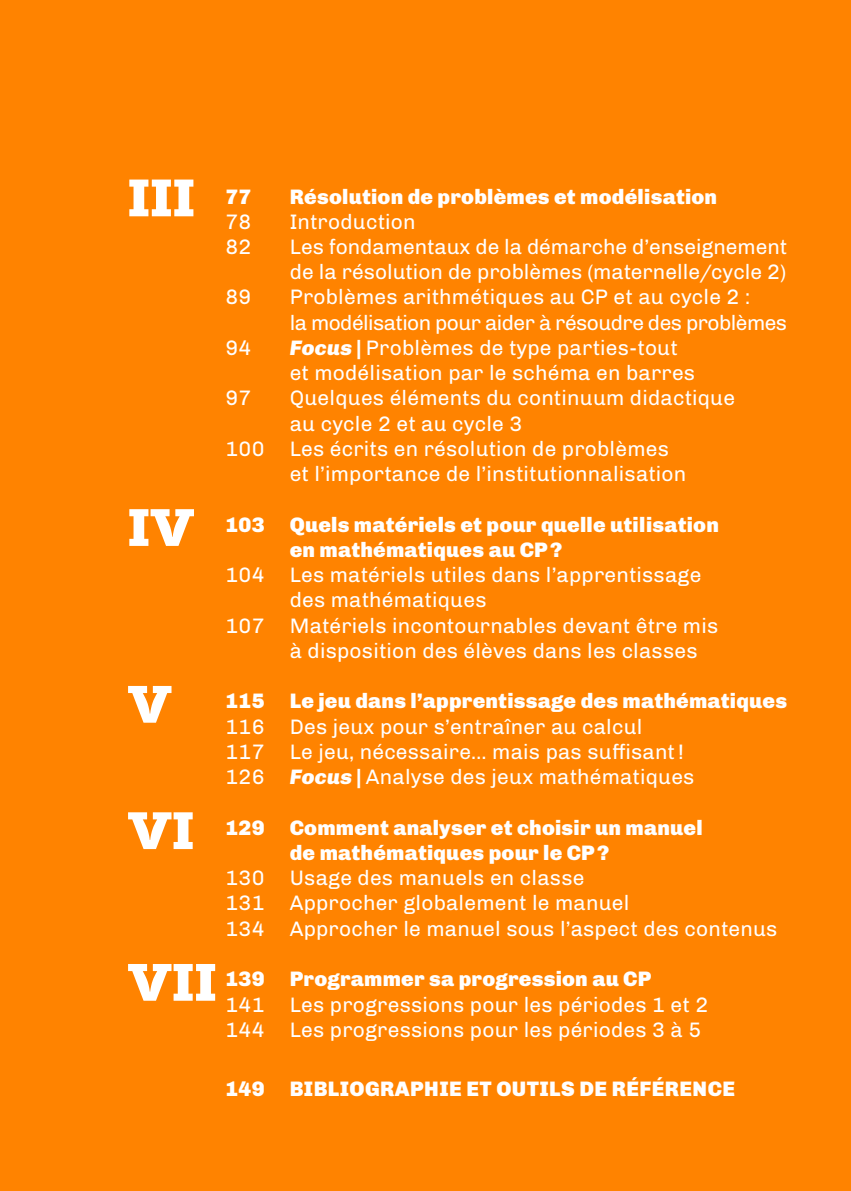
<style>
.page{position:relative;width:851px;height:1191px;background:#fff}
.page>*{position:absolute;margin:0;border:0;box-sizing:border-box;transform-origin:0 0}
.t1{font:800 52.5px "Hernandez Niu W00";color:#fff}
.t2{font:21px/25.2px "Chivo";letter-spacing:.01em;color:#fff}
.t3{font:900 21px/25.2px "Chivo";letter-spacing:.01em;color:#fff}
.t4{font:21px/25.2px "Chivo";letter-spacing:-.025em;color:#fff}
.s1{font-weight:900;font-style:italic}
.s2{font-weight:900}
</style>
<div class="page">
<div style="left:0;top:0;width:850px;height:1191px;background:#ff8300"></div>
<h1 class="t1" style="left:128px;top:165px;width:69px">III</h1>
<h1 class="t1" style="left:128px;top:494px;width:68px">IV</h1>
<h1 class="t1" style="left:128px;top:671px;width:46px">V</h1>
<h1 class="t1" style="left:128px;top:797px;width:68px">VI</h1>
<h1 class="t1" style="left:128px;top:949px;width:91px">VII</h1>
<p class="t3" style="left:225px;top:183px;width:28px">77</p>
<p class="t3" style="left:290px;top:183px;width:429px">Résolution de problèmes et modélisation</p>
<p class="t2" style="left:225px;top:208px;width:28px">78</p>
<p class="t2" style="left:290px;top:208px;width:127px">Introduction</p>
<p class="t2" style="left:225px;top:233px;width:28px">82</p>
<p class="t2" style="left:290px;top:233px;width:499px">Les fondamentaux de la démarche d’enseignement de la résolution de problèmes (maternelle/cycle 2)</p>
<p class="t2" style="left:225px;top:283px;width:28px">89</p>
<p class="t4" style="left:290px;top:283px;width:499px">Problèmes arithmétiques au CP et au cycle 2 :<br>la modélisation pour aider à résoudre des problèmes</p>
<p class="t2" style="left:225px;top:334px;width:28px">94</p>
<p class="t2" style="left:290px;top:334px;width:407px"><span class="s1">Focus</span> <span class="s2">|</span> Problèmes de type parties-tout et modélisation par le schéma en barres</p>
<p class="t2" style="left:225px;top:384px;width:28px">97</p>
<p class="t2" style="left:290px;top:384px;width:447px">Quelques éléments du continuum didactique</p>
<p class="t2" style="left:290px;top:409px;width:234px">au cycle 2 et au cycle 3</p>
<p class="t2" style="left:225px;top:435px;width:445px">100 Les écrits en résolution de problèmes</p>
<p class="t2" style="left:290px;top:460px;width:398px">et l’importance de l’institutionnalisation</p>
<p class="t3" style="left:290px;top:511px;width:430px;text-indent:-64px">103 Quels matériels et pour quelle utilisation en mathématiques au CP ?</p>
<p class="t2" style="left:225px;top:561px;width:477px">104 Les matériels utiles dans l’apprentissage</p>
<p class="t2" style="left:290px;top:586px;width:198px">des mathématiques</p>
<p class="t2" style="left:225px;top:611px;width:494px">107 Matériels incontournables devant être mis</p>
<p class="t2" style="left:290px;top:636px;width:409px">à disposition des élèves dans les classes</p>
<p class="t3" style="left:225px;top:688px;width:563px">115 Le jeu dans l’apprentissage des mathématiques</p>
<p class="t2" style="left:225px;top:712px;width:470px">116 Des jeux pour s’entraîner au calcul<br>117 Le jeu, nécessaire… mais pas suffisant !<br>126 <span class="s1">Focus</span> <span class="s2">|</span> Analyse des jeux mathématiques</p>
<p class="t3" style="left:290px;top:814px;width:414px;text-indent:-64px">129 Comment analyser et choisir un manuel de mathématiques pour le CP ?</p>
<p class="t2" style="left:225px;top:864px;width:553px">130 Usage des manuels en classe<br>131 Approcher globalement le manuel<br>134 Approcher le manuel sous l’aspect des contenus</p>
<p class="t3" style="left:225px;top:965px;width:427px">139 Programmer sa progression au CP</p>
<p class="t2" style="left:225px;top:990px;width:484px">141 Les progressions pour les périodes 1 et 2<br>144 Les progressions pour les périodes 3 à 5</p>
<p class="t3" style="left:225px;top:1075px;width:511px">149 BIBLIOGRAPHIE ET OUTILS DE RÉFÉRENCE</p>
</div>
